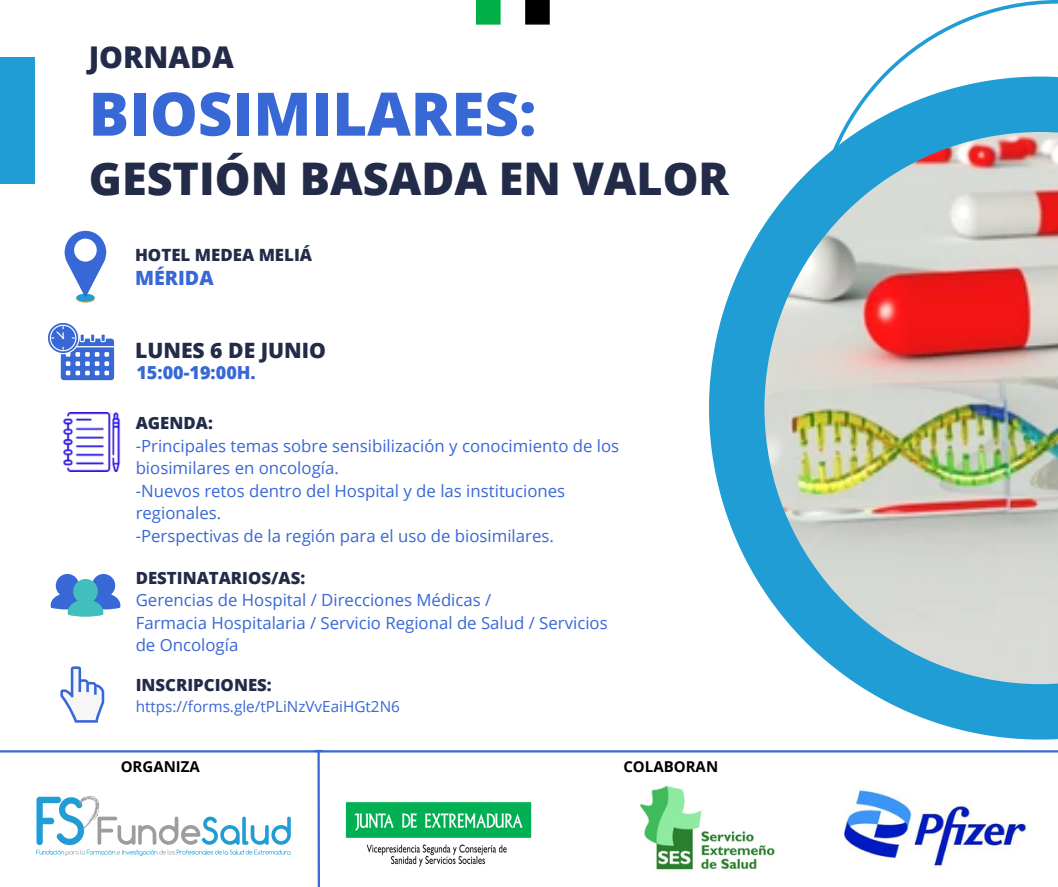
<style>
.page{position:relative;width:1058px;height:887px;background:#fff}
.page>*{position:absolute;margin:0;border:0;box-sizing:border-box;transform-origin:0 0}
.t1{font:800 60px "Open Sans";color:#3867d6}
.t2{font:800 45px "Open Sans";color:#222b48}
.t3{font:800 30px "Open Sans";color:#222b48}
.t4{font:800 21.15px "Open Sans";color:#222b48}
.t5{font:800 19.65px "Open Sans";color:#3867d6}
.t6{font:800 18px "Open Sans";color:#3867d6}
.t7{font:16.8px/22.5px "Open Sans";color:#3867d6}
.t8{font:800 16.8px "Open Sans";color:#222b48}
.t9{font:15.3px "Open Sans";color:#3867d6}
.t10{font:700 15px "Open Sans";color:#000}
</style>
<div class="page">
<svg style="left:880px;top:0;width:178px;height:77px"></svg>
<svg style="left:709px;top:77px;width:349px;height:662px"></svg>
<img style="left:764px;top:132px;width:294px;height:552px">
<div style="left:0;top:58px;width:35px;height:126px;background:#219dd5"></div>
<img style="left:845px;top:790px;width:183px;height:77px">
<img style="left:36px;top:796px;width:255px;height:60px">
<img style="left:345px;top:801px;width:187px;height:66px">
<svg style="left:76px;top:294px;width:19px;height:9px"></svg>
<div style="left:76px;top:294px;width:19px;height:8px;background:#219dd5;border-radius:50%"></div>
<svg style="left:65px;top:231px;width:41px;height:67px"></svg>
<div style="left:74px;top:239px;width:23px;height:22px;background:#fff;border-radius:50%"></div>
<img style="left:62px;top:413px;width:59px;height:58px">
<svg style="left:51px;top:574px;width:69px;height:42px"></svg>
<svg style="left:48px;top:323px;width:67px;height:58px"></svg>
<img style="left:640px;top:785px;width:135px;height:85px">
<img style="left:476px;top:0;width:74px;height:25px">
<svg style="left:60px;top:666px;width:44px;height:56px"></svg>
<hr style="left:0;top:750px;width:1058px;height:2px;background:#3867d6">
<svg style="left:314px;top:749px;width:9px;height:137px"></svg>
<p class="t3" style="left:89px;top:36px;width:147px">JORNADA</p>
<p class="t1" style="left:89px;top:72px;width:449px">BIOSIMILARES:</p>
<p class="t2" style="left:89px;top:147px;width:642px">GESTIÓN BASADA EN VALOR</p>
<p class="t8" style="left:135px;top:243px;width:179px">HOTEL MEDEA MELIÁ</p>
<p class="t5" style="left:135px;top:263px;width:80px">MÉRIDA</p>
<p class="t4" style="left:135px;top:335px;width:192px">LUNES 6 DE JUNIO</p>
<p class="t6" style="left:136px;top:359px;width:121px">15:00-19:00H.</p>
<p class="t8" style="left:136px;top:411px;width:79px">AGENDA:</p>
<p class="t7" style="left:136px;top:434px;width:485px">-Principales temas sobre sensibilización y conocimiento de los biosimilares en oncología.</p>
<p class="t7" style="left:136px;top:479px;width:431px">-Nuevos retos dentro del Hospital y de las instituciones regionales.</p>
<p class="t7" style="left:136px;top:524px;width:420px">-Perspectivas de la región para el uso de biosimilares.</p>
<p class="t8" style="left:136px;top:565px;width:171px">DESTINATARIOS/AS:</p>
<p class="t7" style="left:136px;top:588px;width:357px">Gerencias de Hospital / Direcciones Médicas /</p>
<p class="t7" style="left:136px;top:611px;width:473px">Farmacia Hospitalaria / Servicio Regional de Salud / Servicios de Oncología</p>
<p class="t8" style="left:136px;top:672px;width:137px">INSCRIPCIONES:</p>
<p class="t9" style="left:136px;top:695px;width:266px">https://forms.gle/tPLiNzVvEaiHGt2N6</p>
<p class="t10" style="left:121px;top:755px;width:81px">ORGANIZA</p>
<p class="t10" style="left:623px;top:755px;width:96px">COLABORAN</p>
</div>
